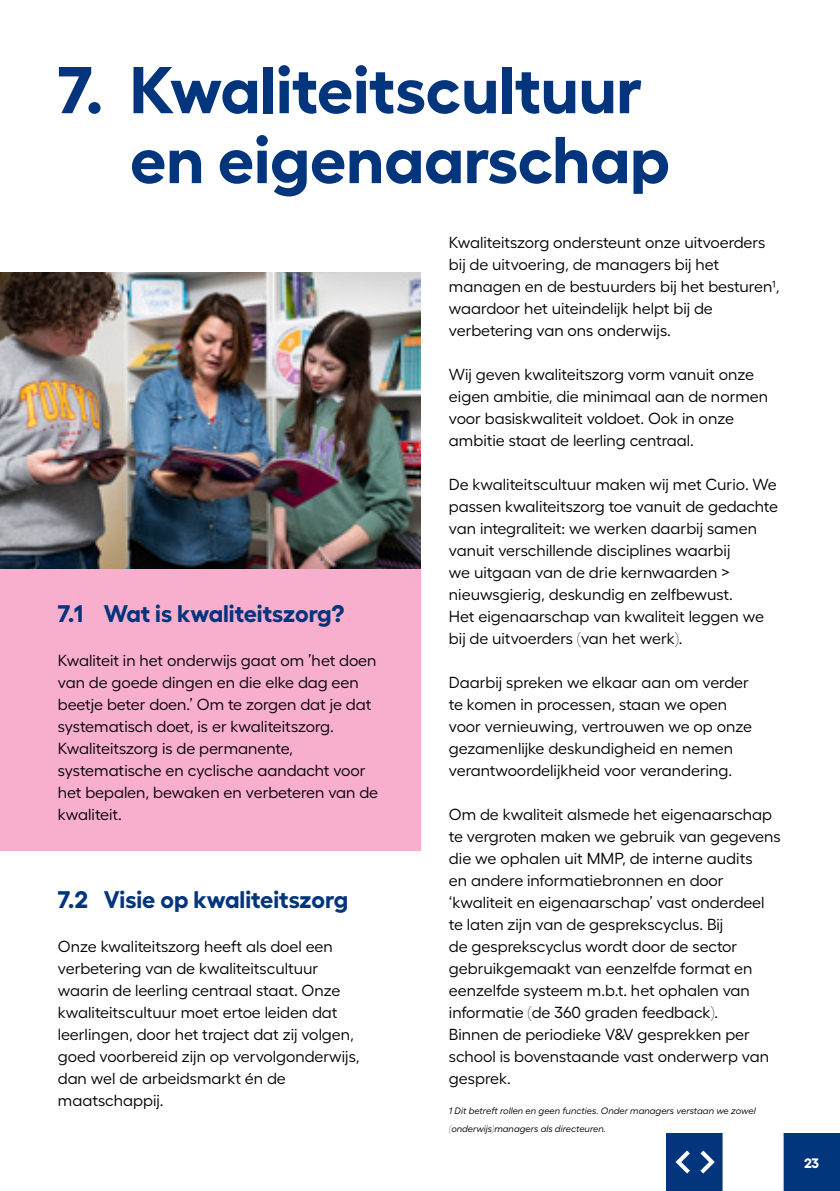
<style>
.page{position:relative;width:840px;height:1191px;background:#fff}
.page>*{position:absolute;margin:0;border:0;box-sizing:border-box;transform-origin:0 0}
.t1{font:700 66px/69.8px "Fellix";color:#03357c}
.t2{font:700 24px "Fellix";color:#03357c}
.t3{font:16px/22px "Fellix";color:#000}
.t4{font:700 13.6px "Fellix";color:#fff}
.t5{font:italic 9.4px/18px "Fellix";color:#000}
</style>
<div class="page">
<div style="left:0;top:568px;width:420px;height:282px;background:#f8aecd"></div>
<img style="left:0;top:272px;width:420px;height:296px">
<div style="left:781px;top:1133px;width:58px;height:58px;background:#03357c"></div>
<div style="left:665px;top:1133px;width:58px;height:58px;background:#03357c"></div>
<hr style="left:780px;top:1133px;width:3px;height:58px;background:#fff">
<svg style="left:700px;top:1150px;width:14px;height:23px"></svg>
<svg style="left:675px;top:1150px;width:14px;height:23px"></svg>
<hr style="left:722px;top:1133px;width:3px;height:58px;background:#fff">
<h1 class="t1" style="left:130px;top:48px;width:541px;text-indent:-72px">7. Kwaliteitscultuur en eigenaarschap</h1>
<h2 class="t2" style="left:58px;top:594px;width:288px">7.1 Wat is kwaliteitszorg?</h2>
<p class="t3" style="left:58px;top:648px;width:321px">Kwaliteit in het onderwijs gaat om ’het doen van de goede dingen en die elke dag een beetje beter doen.’ Om te zorgen dat je dat systematisch doet, is er kwaliteitszorg.<br>Kwaliteitszorg is de permanente, systematische en cyclische aandacht voor het bepalen, bewaken en verbeteren van de kwaliteit.</p>
<h2 class="t2" style="left:58px;top:880px;width:291px">7.2 Visie op kwaliteitszorg</h2>
<p class="t3" style="left:58px;top:934px;width:303px">Onze kwaliteitszorg heeft als doel een verbetering van de kwaliteitscultuur waarin de leerling centraal staat. Onze kwaliteitscultuur moet ertoe leiden dat leerlingen, door het traject dat zij volgen, goed voorbereid zijn op vervolgonderwijs, dan wel de arbeidsmarkt én de maatschappij.</p>
<p class="t3" style="left:448px;top:230px;width:332px">Kwaliteitszorg ondersteunt onze uitvoerders bij de uitvoering, de managers bij het managen en de bestuurders bij het besturen1, waardoor het uiteindelijk helpt bij de verbetering van ons onderwijs.</p>
<p class="t3" style="left:448px;top:362px;width:320px">Wij geven kwaliteitszorg vorm vanuit onze eigen ambitie, die minimaal aan de normen voor basiskwaliteit voldoet. Ook in onze ambitie staat de leerling centraal.</p>
<p class="t3" style="left:448px;top:472px;width:330px">De kwaliteitscultuur maken wij met Curio. We passen kwaliteitszorg toe vanuit de gedachte van integraliteit: we werken daarbij samen vanuit verschillende disciplines waarbij<br>we uitgaan van de drie kernwaarden &gt; nieuwsgierig, deskundig en zelfbewust.<br>Het eigenaarschap van kwaliteit leggen we bij de uitvoerders (van het werk).</p>
<p class="t3" style="left:448px;top:670px;width:304px">Daarbij spreken we elkaar aan om verder te komen in processen, staan we open voor vernieuwing, vertrouwen we op onze gezamenlijke deskundigheid en nemen verantwoordelijkheid voor verandering.</p>
<p class="t3" style="left:448px;top:802px;width:333px">Om de kwaliteit alsmede het eigenaarschap te vergroten maken we gebruik van gegevens die we ophalen uit MMP, de interne audits<br>en andere informatiebronnen en door ‘kwaliteit en eigenaarschap’ vast onderdeel te laten zijn van de gesprekscyclus. Bij<br>de gesprekscyclus wordt door de sector gebruikgemaakt van eenzelfde format en eenzelfde systeem m.b.t. het ophalen van informatie (de 360 graden feedback).<br>Binnen de periodieke V&amp;V gesprekken per school is bovenstaande vast onderwerp van gesprek.</p>
<p class="t5" style="left:448px;top:1101px;width:308px">1 Dit betreft rollen en geen functies. Onder managers verstaan we zowel (onderwijs)managers als directeuren.</p>
<p class="t4" style="left:803px;top:1152px;width:17px">23</p>
</div>
